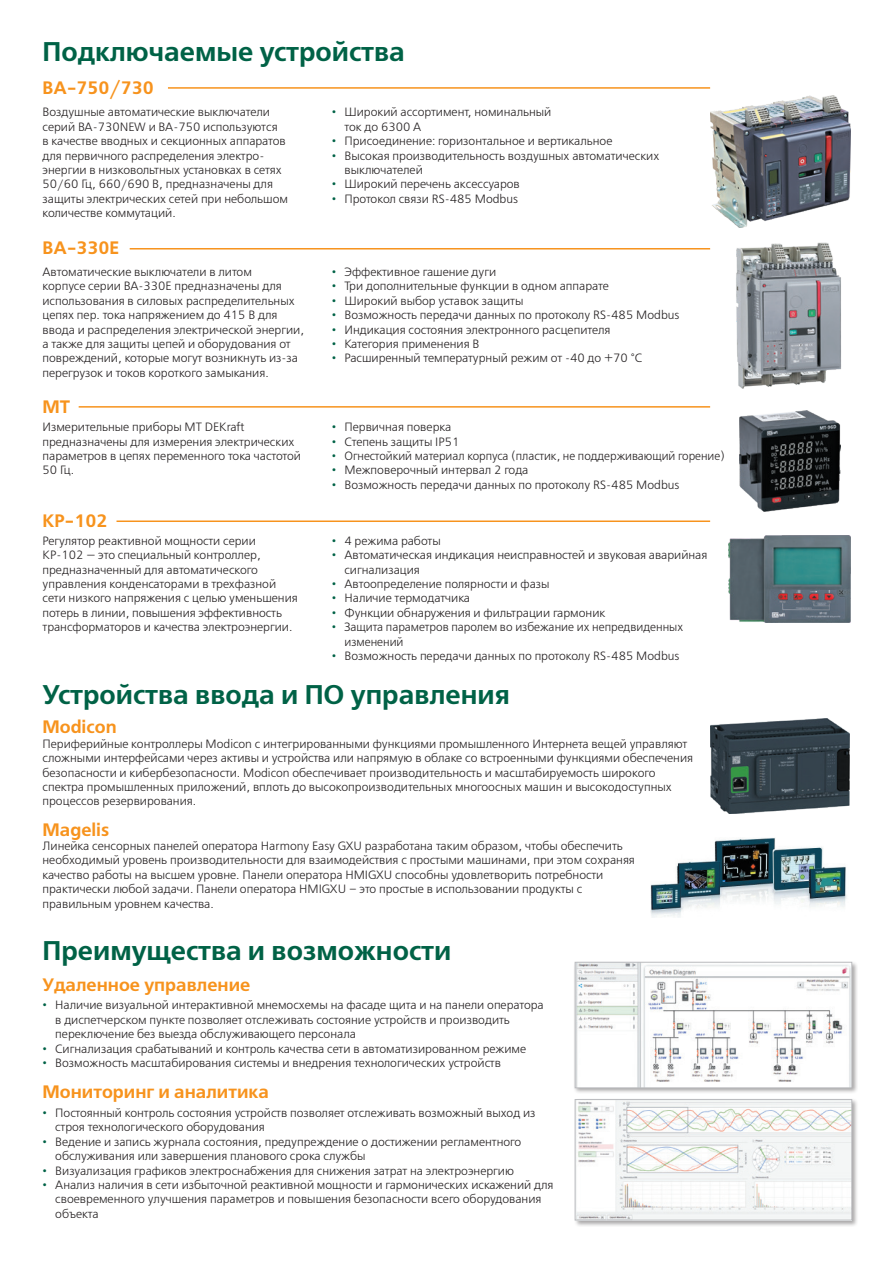
<style>
.page{position:relative;width:893px;height:1263px;background:#fff}
.page>*{position:absolute;margin:0;border:0;box-sizing:border-box;transform-origin:0 0}
.t1{font:700 27px "Free Set C";color:#006246}
.t2{font:700 18px "Free Set C";color:#f7931d}
.t3{font:12px/14.4px "Free Set C";color:#231f20}
.t4{font:12px "Free Set C";color:#231f20;scale:.96 1}
.s1{color:#006246}
</style>
<div class="page">
<img style="left:711px;top:719px;width:138px;height:94px">
<img style="left:651px;top:838px;width:196px;height:80px">
<div style="left:574px;top:961px;width:284px;height:134px;background:#231f20;opacity:.4"></div>
<img style="left:577px;top:964px;width:273px;height:122px">
<div style="left:575px;top:962px;width:277px;height:126px;border:1px solid #bcbdc0"></div>
<div style="left:574px;top:1098px;width:284px;height:129px;background:#231f20;opacity:.4"></div>
<img style="left:577px;top:1101px;width:273px;height:117px">
<div style="left:575px;top:1099px;width:277px;height:121px;border:1px solid #bcbdc0"></div>
<hr style="left:130px;top:248px;width:580px;height:1px;background:#f7931d">
<hr style="left:79px;top:406px;width:631px;height:2px;background:#f7931d">
<hr style="left:117px;top:520px;width:593px;height:2px;background:#f7931d">
<hr style="left:168px;top:87px;width:542px;height:2px;background:#f7931d">
<img style="left:710px;top:96px;width:140px;height:132px">
<img style="left:736px;top:242px;width:105px;height:147px">
<img style="left:740px;top:410px;width:101px;height:101px">
<img style="left:728px;top:536px;width:122px;height:86px">
<h1 class="t1" style="left:43px;top:35px;width:364px">Подключаемые устройства</h1>
<h2 class="t2" style="left:43px;top:77px;width:113px">ВА-750/730</h2>
<p class="t3" style="left:43px;top:105px;width:247px">Воздушные автоматические выключатели серий ВА-730NEW и ВА-750 используются<br>в качестве вводных и секционных аппаратов для первичного распределения электро&shy;энергии в низковольтных установках в сетях 50/60 Гц, 660/690 В, предназначены для защиты электрических сетей при небольшом количестве коммутаций.</p>
<p class="t3" style="left:344px;top:105px;width:208px;text-indent:-13px"><span class="s1">•</span> Широкий ассортимент, номинальный ток до 6300 А</p>
<p class="t3" style="left:332px;top:134px;width:282px"><span class="s1">•</span> Присоединение: горизонтальное и вертикальное</p>
<p class="t3" style="left:344px;top:149px;width:316px;text-indent:-13px"><span class="s1">•</span> Высокая производительность воздушных автоматических выключателей</p>
<p class="t3" style="left:332px;top:177px;width:190px"><span class="s1">•</span> Широкий перечень аксессуаров</p>
<p class="t3" style="left:332px;top:192px;width:188px"><span class="s1">•</span> Протокол связи RS-485 Modbus</p>
<h2 class="t2" style="left:43px;top:237px;width:78px">ВА-330Е</h2>
<p class="t3" style="left:43px;top:265px;width:263px">Автоматические выключатели в литом<br>корпусе серии ВА-330Е предназначены для использования в силовых распределительных цепях пер. тока напряжением до 415 В для ввода и распределения электрической энергии, а также для защиты цепей и оборудования от повреждений, которые могут возникнуть из-за перегрузок и токов короткого замыкания.</p>
<p class="t3" style="left:332px;top:265px;width:166px"><span class="s1">•</span> Эффективное гашение дуги</p>
<p class="t3" style="left:332px;top:279px;width:279px"><span class="s1">•</span> Три дополнительные функции в одном аппарате</p>
<p class="t3" style="left:332px;top:294px;width:193px"><span class="s1">•</span> Широкий выбор уставок защиты</p>
<p class="t3" style="left:332px;top:308px;width:349px"><span class="s1">•</span> Возможность передачи данных по протоколу RS-485 Modbus</p>
<p class="t3" style="left:332px;top:322px;width:280px"><span class="s1">•</span> Индикация состояния электронного расцепителя</p>
<p class="t3" style="left:332px;top:337px;width:149px"><span class="s1">•</span> Категория применения В</p>
<p class="t3" style="left:332px;top:351px;width:312px"><span class="s1">•</span> Расширенный температурный режим от -40 до +70 °С</p>
<h2 class="t2" style="left:43px;top:396px;width:29px">МТ</h2>
<p class="t3" style="left:43px;top:420px;width:260px">Измерительные приборы МТ DEKraft предназначены для измерения электрических параметров в цепях переменного тока частотой<br>50 Гц.</p>
<p class="t3" style="left:332px;top:420px;width:121px"><span class="s1">•</span> Первичная поверка</p>
<p class="t3" style="left:332px;top:434px;width:129px"><span class="s1">•</span> Степень защиты IP51</p>
<p class="t4" style="left:332px;top:449px;width:411px"><span class="s1">•</span> Огнестойкий материал корпуса (пластик, не поддерживающий горение)</p>
<p class="t3" style="left:332px;top:463px;width:198px"><span class="s1">•</span> Межповерочный интервал 2 года</p>
<p class="t3" style="left:332px;top:478px;width:349px"><span class="s1">•</span> Возможность передачи данных по протоколу RS-485 Modbus</p>
<h2 class="t2" style="left:43px;top:510px;width:67px">КР-102</h2>
<p class="t3" style="left:43px;top:534px;width:257px">Регулятор реактивной мощности серии КР-102 — это специальный контроллер, предназначенный для автоматического управления конденсаторами в трехфазной сети низкого напряжения с целью уменьшения потерь в линии, повышения эффективность трансформаторов и качества электроэнергии.</p>
<p class="t3" style="left:332px;top:534px;width:111px"><span class="s1">•</span> 4 режима работы</p>
<p class="t3" style="left:344px;top:548px;width:365px;text-indent:-13px"><span class="s1">•</span> Автоматическая индикация неисправностей и звуковая аварийная сигнализация</p>
<p class="t3" style="left:332px;top:577px;width:219px"><span class="s1">•</span> Автоопределение полярности и фазы</p>
<p class="t3" style="left:332px;top:591px;width:140px"><span class="s1">•</span> Наличие термодатчика</p>
<p class="t3" style="left:332px;top:606px;width:275px"><span class="s1">•</span> Функции обнаружения и фильтрации гармоник</p>
<p class="t3" style="left:344px;top:620px;width:340px;text-indent:-13px"><span class="s1">•</span> Защита параметров паролем во избежание их непредвиденных изменений</p>
<p class="t3" style="left:332px;top:649px;width:349px"><span class="s1">•</span> Возможность передачи данных по протоколу RS-485 Modbus</p>
<h1 class="t1" style="left:43px;top:678px;width:469px">Устройства ввода и ПО управления</h1>
<h2 class="t2" style="left:43px;top:716px;width:76px">Modicon</h2>
<p class="t3" style="left:43px;top:737px;width:652px">Периферийные контроллеры Modicon с интегрированными функциями промышленного Интернета вещей управляют сложными интерфейсами через активы и устройства или напрямую в облаке со встроенными функциями обеспечения безопасности и кибербезопасности. Modicon обеспечивает производительность и масштабируемость широкого спектра промышленных приложений, вплоть до высокопроизводительных многоосных машин и высокодоступных процессов резервирования.</p>
<h2 class="t2" style="left:43px;top:818px;width:68px">Magelis</h2>
<p class="t3" style="left:43px;top:839px;width:594px">Линейка сенсорных панелей оператора Harmony Easy GXU разработана таким образом, чтобы обеспечить необходимый уровень производительности для взаимодействия с простыми машинами, при этом сохраняя качество работы на высшем уровне. Панели оператора HMIGXU способны удовлетворить потребности практически любой задачи. Панели оператора HMIGXU – это простые в использовании продукты с правильным уровнем качества.</p>
<h1 class="t1" style="left:43px;top:935px;width:410px">Преимущества и возможности</h1>
<h2 class="t2" style="left:43px;top:974px;width:209px">Удаленное управление</h2>
<p class="t3" style="left:55px;top:998px;width:490px;text-indent:-13px"><span class="s1">•</span> Наличие визуальной интерактивной мнемосхемы на фасаде щита и на панели оператора в диспетчерском пункте позволяет отслеживать состояние устройств и производить переключение без выезда обслуживающего персонала</p>
<p class="t3" style="left:43px;top:1041px;width:485px"><span class="s1">•</span> Сигнализация срабатываний и контроль качества сети в автоматизированном режиме</p>
<p class="t3" style="left:43px;top:1056px;width:460px"><span class="s1">•</span> Возможность масштабирования системы и внедрения технологических устройств</p>
<h2 class="t2" style="left:43px;top:1081px;width:228px">Мониторинг и аналитика</h2>
<p class="t3" style="left:55px;top:1106px;width:482px;text-indent:-13px"><span class="s1">•</span> Постоянный контроль состояния устройств позволяет отслеживать возможный выход из строя технологического оборудования</p>
<p class="t3" style="left:55px;top:1135px;width:467px;text-indent:-13px"><span class="s1">•</span> Ведение и запись журнала состояния, предупреждение о достижении регламентного обслуживания или завершения планового срока службы</p>
<p class="t3" style="left:43px;top:1163px;width:473px"><span class="s1">•</span> Визуализация графиков электроснабжения для снижения затрат на электроэнергию</p>
<p class="t3" style="left:55px;top:1178px;width:500px;text-indent:-13px"><span class="s1">•</span> Анализ наличия в сети избыточной реактивной мощности и гармонических искажений для своевременного улучшения параметров и повышения безопасности всего оборудования объекта</p>
</div>
